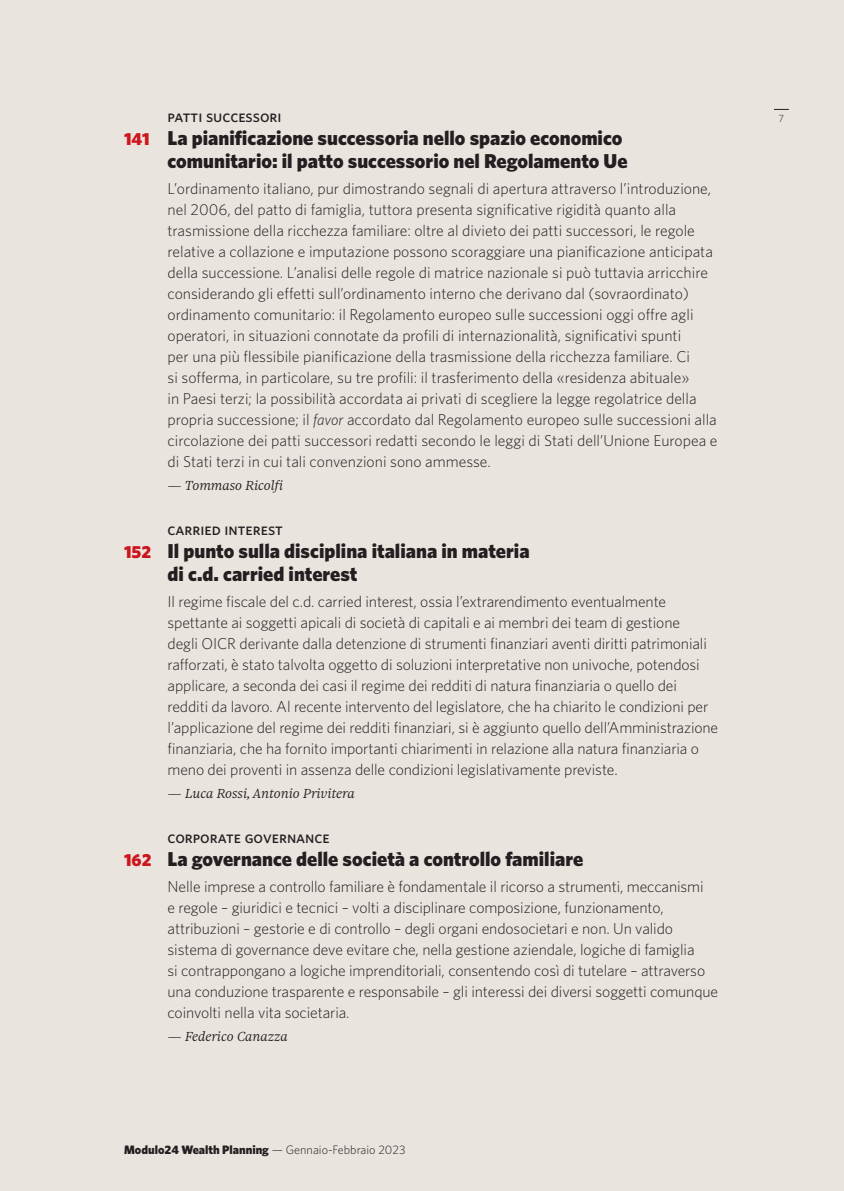
<style>
.page{position:relative;width:844px;height:1191px;background:#fff}
.page>*{position:absolute;margin:0;border:0;box-sizing:border-box;transform-origin:0 0}
.SOMM_2{font:900 20.12px/22.8px "Whitney";color:#231f20;text-align:right}
.SOMM_3{font:16.62px "Whitney Medium SC";color:#231f20}
.SOMM_4{font:300 15.75px/21px "Whitney";letter-spacing:-.005em;color:#231f20}
.SOMM_3-2{font:italic 300 14px "Sole 24 Serif Text";color:#231f20}
.t1{font:900 12.25px "Whitney";color:#231f20}
.t2{font:300 10.5px "Whitney";color:#231f20}
.s1{font-size:17.5px;color:#cd151d}
.s2{font-style:italic}
.s3{font-weight:300}
</style>
<div class="page">
<div style="left:0;top:0;width:843px;height:1191px;background:#e9e4de"></div>
<svg style="left:774px;top:109px;width:14px;height:1px"></svg>
<p class="SOMM_3" style="left:167px;top:107px;width:115px">patti successori</p>
<p class="SOMM_2" style="left:124px;top:126px;width:505px"><span class="s1">141</span> La pianificazione successoria nello spazio economico comunitario: il patto successorio nel Regolamento Ue</p>
<p class="SOMM_4" style="left:167px;top:178px;width:551px">L’ordinamento italiano, pur dimostrando segnali di apertura attraverso l’introduzione, nel 2006, del patto di famiglia, tuttora presenta significative rigidità quanto alla trasmissione della ricchezza familiare: oltre al divieto dei patti successori, le regole relative a collazione e imputazione possono scoraggiare una pianificazione anticipata della successione. L’analisi delle regole di matrice nazionale si può tuttavia arricchire considerando gli effetti sull’ordinamento interno che derivano dal (sovraordinato) ordinamento comunitario: il Regolamento europeo sulle successioni oggi offre agli operatori, in situazioni connotate da profili di internazionalità, significativi spunti<br>per una più flessibile pianificazione della trasmissione della ricchezza familiare. Ci<br>si sofferma, in particolare, su tre profili: il trasferimento della «residenza abituale»<br>in Paesi terzi; la possibilità accordata ai privati di scegliere la legge regolatrice della propria successione; il <span class="s2">favor</span> accordato dal Regolamento europeo sulle successioni alla circolazione dei patti successori redatti secondo le leggi di Stati dell’Unione Europea e di Stati terzi in cui tali convenzioni sono ammesse.</p>
<p class="SOMM_3-2" style="left:167px;top:477px;width:119px">— Tommaso Ricolfi</p>
<p class="SOMM_3" style="left:167px;top:519px;width:117px">carried interest</p>
<p class="SOMM_2" style="left:167px;top:539px;width:363px;text-align:left;text-indent:-43px"><span class="s1">152</span> Il punto sulla disciplina italiana in materia di c.d. carried interest</p>
<p class="SOMM_4" style="left:167px;top:590px;width:552px">Il regime fiscale del c.d. carried interest, ossia l’extrarendimento eventualmente spettante ai soggetti apicali di società di capitali e ai membri dei team di gestione<br>degli OICR derivante dalla detenzione di strumenti finanziari aventi diritti patrimoniali rafforzati, è stato talvolta oggetto di soluzioni interpretative non univoche, potendosi applicare, a seconda dei casi il regime dei redditi di natura finanziaria o quello dei redditi da lavoro. Al recente intervento del legislatore, che ha chiarito le condizioni per l’applicazione del regime dei redditi finanziari, si è aggiunto quello dell’Amministrazione finanziaria, che ha fornito importanti chiarimenti in relazione alla natura finanziaria o meno dei proventi in assenza delle condizioni legislativamente previste.</p>
<p class="SOMM_3-2" style="left:167px;top:785px;width:188px">— Luca Rossi, Antonio Privitera</p>
<p class="SOMM_3" style="left:167px;top:827px;width:164px">corporate governance</p>
<p class="SOMM_2" style="left:124px;top:847px;width:460px"><span class="s1">162</span> La governance delle società a controllo familiare</p>
<p class="SOMM_4" style="left:167px;top:875px;width:552px">Nelle imprese a controllo familiare è fondamentale il ricorso a strumenti, meccanismi<br>e regole – giuridici e tecnici – volti a disciplinare composizione, funzionamento, attribuzioni – gestorie e di controllo – degli organi endosocietari e non. Un valido sistema di governance deve evitare che, nella gestione aziendale, logiche di famiglia<br>si contrappongano a logiche imprenditoriali, consentendo così di tutelare – attraverso una conduzione trasparente e responsabile – gli interessi dei diversi soggetti comunque coinvolti nella vita societaria.</p>
<p class="SOMM_3-2" style="left:167px;top:1027px;width:122px">— Federico Canazza</p>
<p class="t1" style="left:124px;top:1142px;width:283px">Modulo24 Wealth Planning <span class="s3">— Gennaio-Febbraio 2023</span></p>
<p class="t2" style="left:778px;top:112px;width:7px">7</p>
</div>
